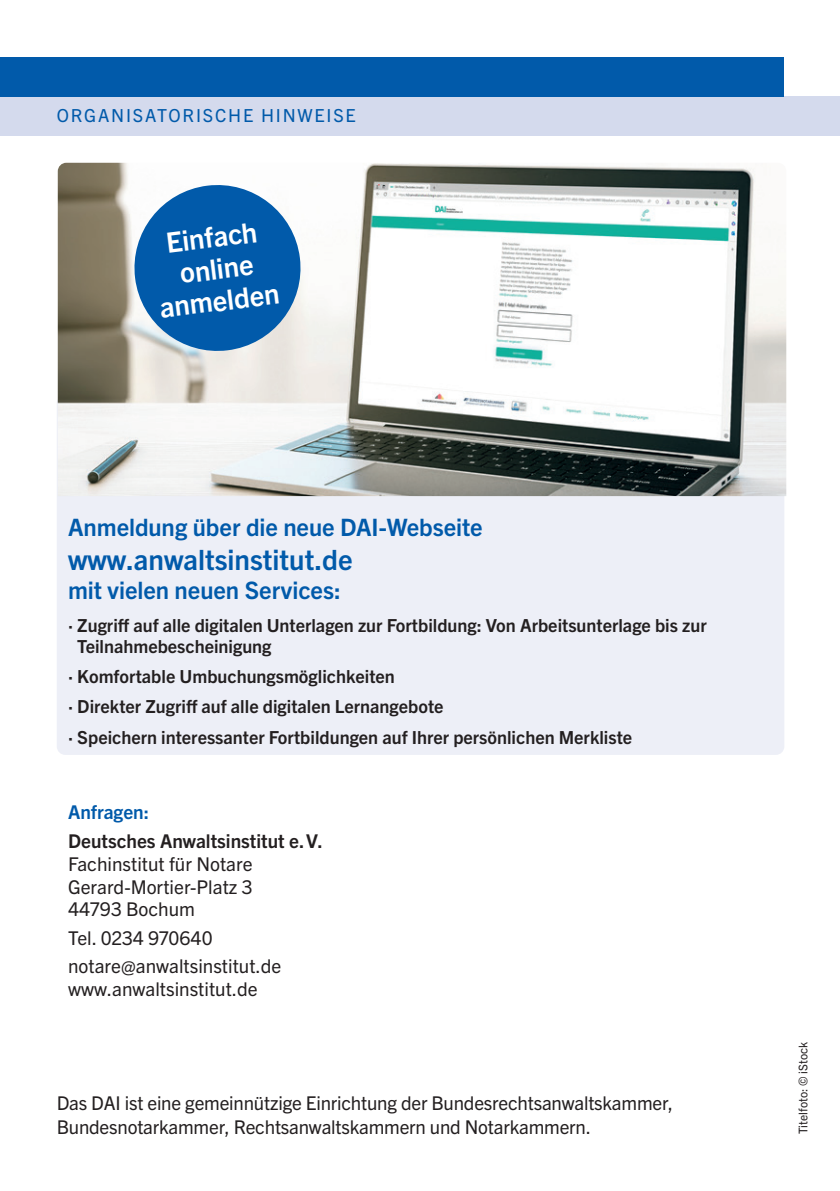
<style>
.page{position:relative;width:840px;height:1191px;background:#fff}
.page>*{position:absolute;margin:0;border:0;box-sizing:border-box;transform-origin:0 0}
.t1{font:700 28px "Trade Gothic Next LT Pro";color:#015aaa}
.t2{font:700 28px/32px "Trade Gothic Next LT Pro";color:#fff;text-align:center}
.t3{font:700 24px "Trade Gothic Next LT Pro";letter-spacing:-.005em;color:#015aaa}
.t4{font:19px/22.8px "Trade Gothic Next LT Pro";letter-spacing:-.01em;color:#231f20}
.t5{font:700 19px "Trade Gothic Next LT Pro";color:#231f20}
.t6{font:700 19px "Trade Gothic Next LT Pro";color:#015aaa}
.t7{font:700 18px/30px "Trade Gothic Next LT Pro";color:#231f20}
.t8{font:18px "Trade Gothic Next LT Pro";letter-spacing:.1em;color:#015aaa}
.t9{font:12px "Trade Gothic Next LT Pro";color:#231f20}
</style>
<div class="page">
<div style="left:0;top:96px;width:839px;height:40px;background:#d4daed"></div>
<div style="left:0;top:57px;width:782px;height:39px;background:#015aaa"></div>
<div style="left:57px;top:395px;width:726px;height:360px;background:#edeff7;border-radius:9px"></div>
<img style="left:58px;top:163px;width:727px;height:333px">
<svg style="left:129px;top:180px;width:176px;height:176px"></svg>
<p class="t8" style="left:57px;top:103px;width:300px">ORGANISATORISCHE HINWEISE</p>
<h1 class="t2" style="left:150px;top:227px;width:121px;rotate:-7deg">Einfach online anmelden</h1>
<h2 class="t3" style="left:68px;top:511px;width:416px">Anmeldung über die neue DAI-Webseite</h2>
<h1 class="t1" style="left:68px;top:540px;width:286px">www.anwaltsinstitut.de</h1>
<h2 class="t3" style="left:68px;top:573px;width:274px">mit vielen neuen Services:</h2>
<p class="t7" style="left:77px;top:613px;width:630px;line-height:21.6px;text-indent:-9px">· Zugriff auf alle digitalen Unterlagen zur Fortbildung: Von Arbeitsunterlage bis zur<br>Teilnahmebescheinigung</p>
<p class="t7" style="left:68px;top:660px;width:565px">· Komfortable Umbuchungsmöglichkeiten<br>· Direkter Zugriff auf alle digitalen Lernangebote<br>· Speichern interessanter Fortbildungen auf Ihrer persönlichen Merkliste</p>
<p class="t6" style="left:68px;top:799px;width:82px">Anfragen:</p>
<p class="t5" style="left:68px;top:827px;width:256px">Deutsches Anwaltsinstitut e.V.</p>
<p class="t4" style="left:68px;top:851px;width:186px;text-align:justify">Fachinstitut für Notare Gerard-Mortier-Platz 3<br>44793 Bochum</p>
<p class="t4" style="left:68px;top:922px;width:215px;line-height:28.4px">Tel. 0234 970640 notare@anwaltsinstitut.de</p>
<p class="t4" style="left:68px;top:976px;width:191px">www.anwaltsinstitut.de</p>
<p class="t4" style="left:57px;top:1090px;width:617px;line-height:24px">Das DAI ist eine gemeinnützige Einrichtung der Bundesrechtsanwaltskammer,<br>Bundesnotarkammer, Rechtsanwaltskammern und Notarkammern.</p>
<p class="t9" style="left:794px;top:1134px;width:94px;rotate:-90deg">Titelfoto: © iStock</p>
</div>
